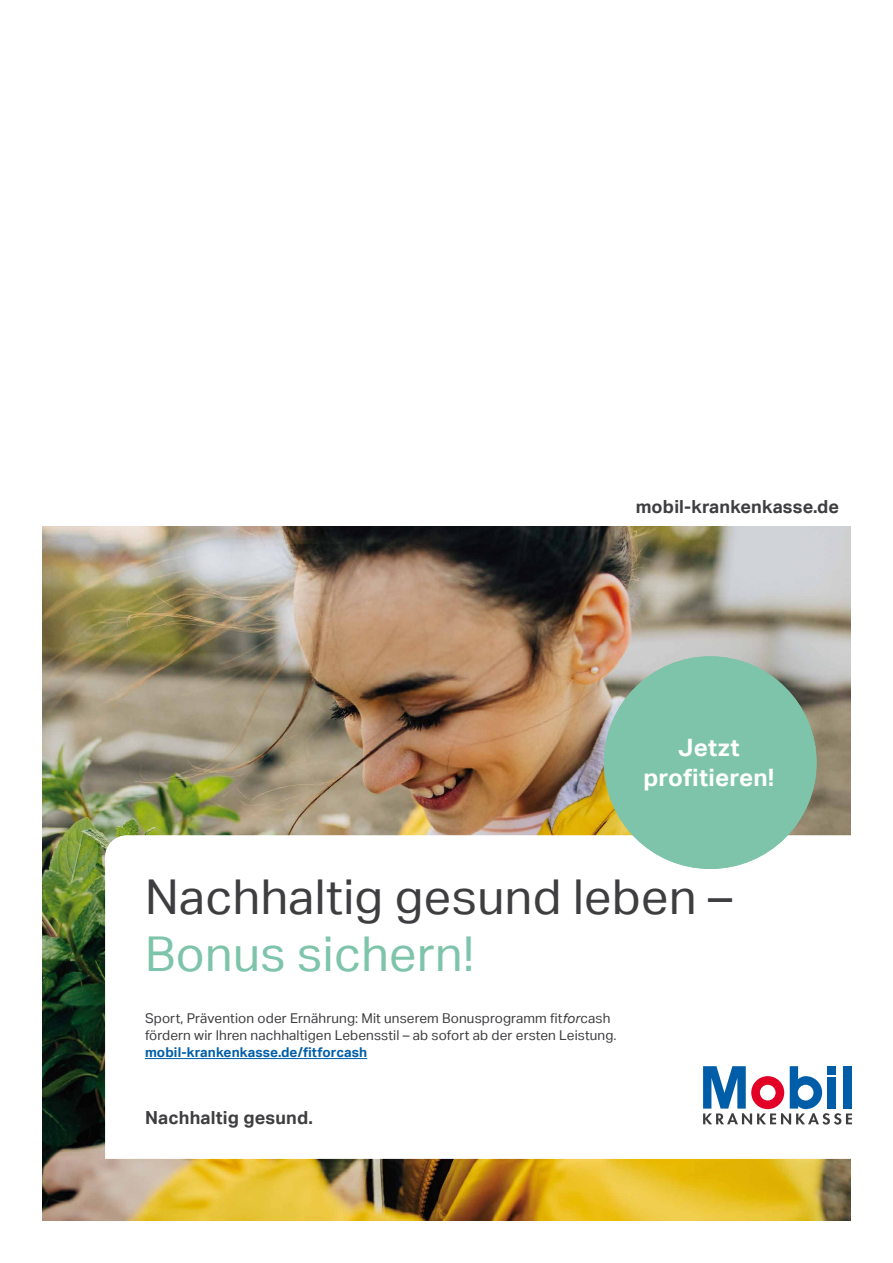
<style>
.page{position:relative;width:893px;height:1263px;background:#fff}
.page>*{position:absolute;margin:0;border:0;box-sizing:border-box;transform-origin:0 0}
.t1{font:49.95px "Aktiv Grotesk";color:#fff}
.t2{font:48px "Aktiv Grotesk";letter-spacing:.01em;color:#3e3d40}
.t3{font:48px "Aktiv Grotesk";letter-spacing:.01em;color:#7ec4aa}
.t4{font:700 24px/30px "Aktiv Grotesk";letter-spacing:.01em;color:#fff;text-align:center}
.t5{font:700 18px "Aktiv Grotesk";letter-spacing:.01em;color:#3e3d40}
.t6{font:13.5px/17px "Aktiv Grotesk";letter-spacing:.01em;color:#3e3d40}
.t7{font:700 13.5px "Aktiv Grotesk";letter-spacing:.01em;color:#005ea8}
.s1{font-style:italic}
</style>
<div class="page">
<img style="left:42px;top:527px;width:809px;height:694px">
<svg style="left:105px;top:835px;width:747px;height:324px"></svg>
<hr style="left:145px;top:1058px;width:222px;height:1px;background:#005ea8">
<div style="left:604px;top:656px;width:212px;height:213px;background:#7ec4aa;border-radius:50%"></div>
<svg style="left:703px;top:1066px;width:149px;height:58px"></svg>
<h3 class="t5" style="left:636px;top:495px;width:205px">mobil-krankenkasse.de</h3>
<h3 class="t4" style="left:643px;top:732px;width:133px">Jetzt profitieren!</h3>
<h1 class="t1" style="left:645px;top:733px;width:131px">600 €</h1>
<h2 class="t2" style="left:145px;top:868px;width:589px">Nachhaltig gesund leben –</h2>
<h2 class="t3" style="left:145px;top:926px;width:331px">Bonus sichern!</h2>
<p class="t6" style="left:145px;top:1010px;width:473px">Sport, Prävention oder Ernährung: Mit unserem Bonusprogramm fit<span class="s1">for</span>cash fördern wir Ihren nachhaltigen Lebensstil – ab sofort ab der ersten Leistung.</p>
<p class="t7" style="left:145px;top:1044px;width:224px">mobil-krankenkasse.de/fitforcash</p>
<h3 class="t5" style="left:145px;top:1107px;width:169px">Nachhaltig gesund.</h3>
</div>
